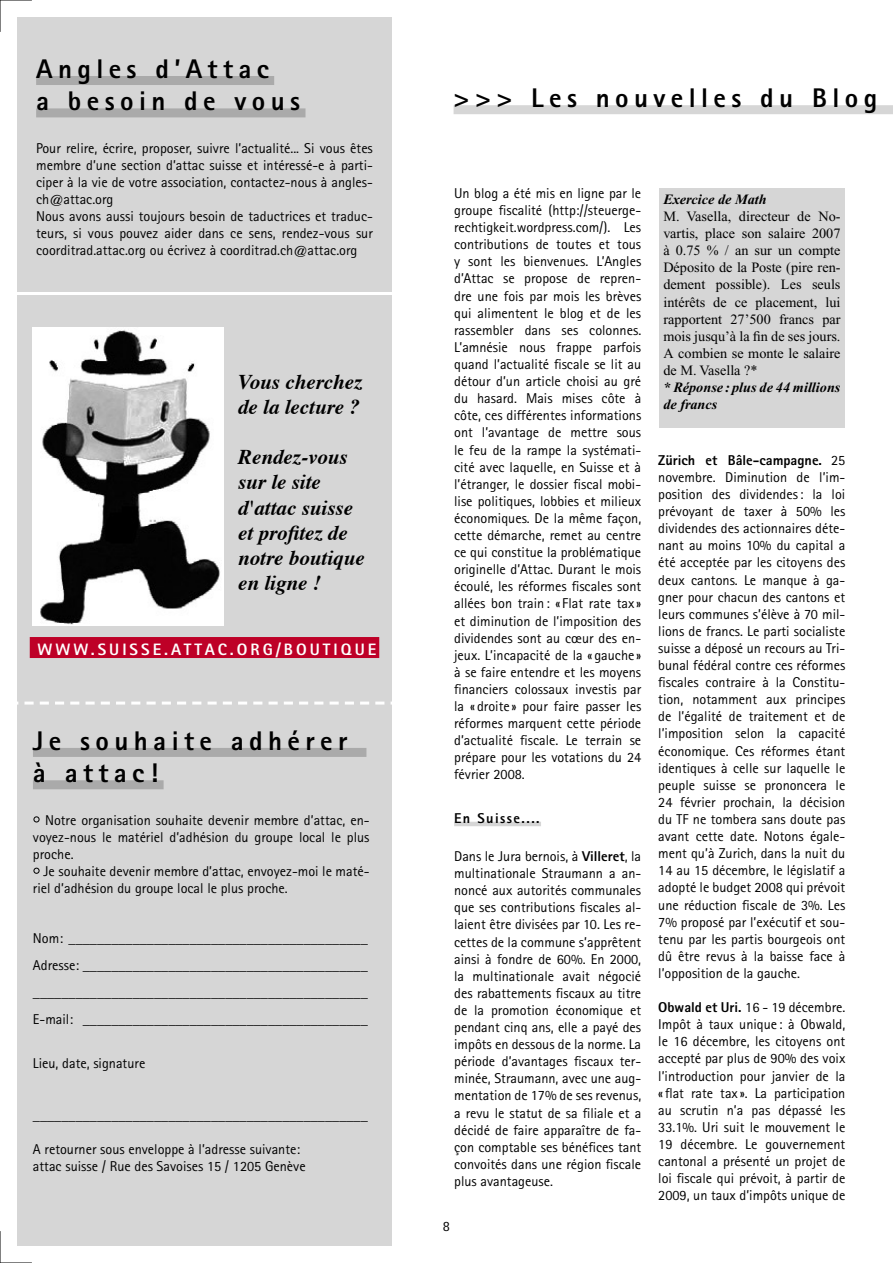
<style>
.page{position:relative;width:893px;height:1263px;background:#fff}
.page>*{position:absolute;margin:0;border:0;box-sizing:border-box;transform-origin:0 0}
.t1{font:800 27px/32.4px "Rotis Sans Serif";letter-spacing:.2em;color:#000}
.t2{font:italic 700 21px/25.2px "Times";color:#000}
.t3{font:800 16.5px "Rotis Sans Serif";letter-spacing:.18em;color:#fff}
.t4{font:14.25px/17.1px "Rotis Sans Serif";color:#000;text-align:justify}
.t5{font:14.25px/17.1px "Times New Roman";color:#000;text-align:justify}
.t6{font:italic 700 14.25px/17.1px "Times New Roman";color:#000}
.t7{font:800 14.25px "Rotis Sans Serif";letter-spacing:.1em;color:#000}
.s1{font-weight:800}
</style>
<div class="page">
<div style="left:17px;top:17px;width:374px;height:1229px;background:#d6d6d6"></div>
<hr style="left:454px;top:822px;width:87px;height:4px;background:#d6d6d6">
<div style="left:454px;top:105px;width:439px;height:9px;background:#d6d6d6"></div>
<div style="left:659px;top:189px;width:186px;height:239px;background:#d6d6d6"></div>
<div style="left:33px;top:748px;width:333px;height:9px;background:#aaa"></div>
<div style="left:33px;top:780px;width:131px;height:9px;background:#aaa"></div>
<svg style="left:34px;top:816px;width:5px;height:6px"></svg>
<svg style="left:34px;top:868px;width:5px;height:5px"></svg>
<svg style="left:17px;top:701px;width:375px;height:3px"></svg>
<div style="left:36px;top:76px;width:238px;height:9px;background:#aaa"></div>
<div style="left:36px;top:108px;width:269px;height:9px;background:#aaa"></div>
<hr style="left:0;top:292px;width:400px;height:3px;background:#fff">
<img style="left:33px;top:327px;width:191px;height:299px">
<div style="left:30px;top:637px;width:349px;height:21px;background:#be0027"></div>
<h1 class="t1" style="left:36px;top:52px;width:265px">Angles d’Attac<br>a besoin de vous</h1>
<p class="t4" style="left:36px;top:139px;width:338px;text-align:left">Pour relire, écrire, proposer, suivre l’actualité... Si vous êtes membre d’une section d’attac suisse et intéressé-e à parti&shy;ciper à la vie de votre association, contactez-nous à angles&shy;ch@attac.org<br>Nous avons aussi toujours besoin de taductrices et traduc&shy;teurs, si vous pouvez aider dans ce sens, rendez-vous sur coorditrad.attac.org ou écrivez à coorditrad.ch@attac.org</p>
<h2 class="t2" style="left:238px;top:367px;width:126px">Vous cherchez de la lecture ?</h2>
<h2 class="t2" style="left:238px;top:443px;width:128px">Rendez-vous sur le site d'attac suisse et profitez de notre boutique en ligne !</h2>
<p class="t3" style="left:38px;top:639px;width:340px">WWW.SUISSE.ATTAC.ORG/BOUTIQUE</p>
<h1 class="t1" style="left:33px;top:724px;width:316px">Je souhaite adhérer à attac!</h1>
<p class="t4" style="left:33px;top:811px;width:338px;text-indent:12px">Notre organisation souhaite devenir membre d’attac, en&shy;voyez-nous le matériel d’adhésion du groupe local le plus proche.</p>
<p class="t4" style="left:33px;top:862px;width:338px;text-indent:11px">Je souhaite devenir membre d’attac, envoyez-moi le maté&shy;riel d’adhésion du groupe local le plus proche.</p>
<p class="t4" style="left:33px;top:925px;width:336px;line-height:27px">Nom: __________________________________________ Adresse: ________________________________________ _______________________________________________ E-mail: ________________________________________</p>
<p class="t4" style="left:33px;top:1055px;width:114px">Lieu, date, signature</p>
<p class="t4" style="left:33px;top:1106px;width:336px">_______________________________________________</p>
<p class="t4" style="left:33px;top:1140px;width:274px">A retourner sous enveloppe à l’adresse suivante: attac suisse / Rue des Savoises 15 / 1205 Genève</p>
<h1 class="t1" style="left:454px;top:81px;width:425px">&gt;&gt;&gt; Les nouvelles du Blog</h1>
<p class="t4" style="left:454px;top:184px;width:189px">Un blog a été mis en ligne par le groupe fiscalité (http://steuerge&shy;rechtigkeit.wordpress.com/). Les contributions de toutes et tous y sont les bienvenues. L’Angles d’Attac se propose de repren&shy;dre une fois par mois les brèves qui alimentent le blog et de les rassembler dans ses colonnes.<br>L’amnésie nous frappe parfois quand l’actualité fiscale se lit au détour d’un article choisi au gré du hasard. Mais mises côte à côte, ces différentes informations ont l’avantage de mettre sous le feu de la rampe la systémati&shy;cité avec laquelle, en Suisse et à l’étranger, le dossier fiscal mobi&shy;lise politiques, lobbies et milieux économiques. De la même façon, cette démarche, remet au centre ce qui constitue la problématique originelle d’Attac. Durant le mois écoulé, les réformes fiscales sont allées bon train : « Flat rate tax » et diminution de l’imposition des dividendes sont au cœur des en&shy;jeux. L’incapacité de la « gauche » à se faire entendre et les moyens financiers colossaux investis par la « droite » pour faire passer les réformes marquent cette période d’actualité fiscale. Le terrain se prépare pour les votations du 24 février 2008.</p>
<p class="t7" style="left:454px;top:809px;width:87px">En Suisse....</p>
<p class="t4" style="left:454px;top:847px;width:189px">Dans le Jura bernois, à <span class="s1">Villeret</span>, la multinationale Straumann a an&shy;noncé aux autorités communales que ses contributions fiscales al&shy;laient être divisées par 10. Les re&shy;cettes de la commune s’apprêtent ainsi à fondre de 60%. En 2000, la multinationale avait négocié des rabattements fiscaux au titre de la promotion économique et pendant cinq ans, elle a payé des impôts en dessous de la norme. La période d’avantages fiscaux ter&shy;minée, Straumann, avec une aug&shy;mentation de 17% de ses revenus, a revu le statut de sa filiale et a décidé de faire apparaître de fa&shy;çon comptable ses bénéfices tant convoités dans une région fiscale plus avantageuse.</p>
<p class="t4" style="left:443px;top:1218px;width:9px">8</p>
<p class="t6" style="left:663px;top:191px;width:105px">Exercice de Math</p>
<p class="t5" style="left:663px;top:208px;width:179px">M. Vasella, directeur de No&shy;vartis, place son salaire 2007 à 0.75 % / an sur un compte Déposito de la Poste (pire ren&shy;dement possible). Les seuls intérêts de ce placement, lui rapportent 27’500 francs par mois jusqu’à la fin de ses jours.<br>A combien se monte le salaire de M. Vasella ?*</p>
<p class="t6" style="left:663px;top:379px;width:179px">* Réponse : plus de 44 millions de francs</p>
<p class="t4" style="left:658px;top:451px;width:189px"><span class="s1">Zürich et Bâle-campagne.</span> 25 novembre. Diminution de l’im&shy;position des dividendes : la loi prévoyant de taxer à 50% les dividendes des actionnaires déte&shy;nant au moins 10% du capital a été acceptée par les citoyens des deux cantons. Le manque à ga&shy;gner pour chacun des cantons et leurs communes s’élève à 70 mil&shy;lions de francs. Le parti socialiste suisse a déposé un recours au Tri&shy;bunal fédéral contre ces réformes fiscales contraire à la Constitu&shy;tion, notamment aux principes de l’égalité de traitement et de l’imposition selon la capacité économique. Ces réformes étant identiques à celle sur laquelle le peuple suisse se prononcera le 24 février prochain, la décision du TF ne tombera sans doute pas avant cette date. Notons égale&shy;ment qu’à Zurich, dans la nuit du 14 au 15 décembre, le législatif a adopté le budget 2008 qui prévoit une réduction fiscale de 3%. Les 7% proposé par l’exécutif et sou&shy;tenu par les partis bourgeois ont dû être revus à la baisse face à l’opposition de la gauche.</p>
<p class="t4" style="left:658px;top:999px;width:189px"><span class="s1">Obwald et Uri.</span> 16 - 19 décembre.<br>Impôt à taux unique : à Obwald, le 16 décembre, les citoyens ont accepté par plus de 90% des voix l’introduction pour janvier de la « flat rate tax ». La participation au scrutin n’a pas dépassé les 33.1%. Uri suit le mouvement le 19 décembre. Le gouvernement cantonal a présenté un projet de loi fiscale qui prévoit, à partir de 2009, un taux d’impôts unique de</p>
</div>
